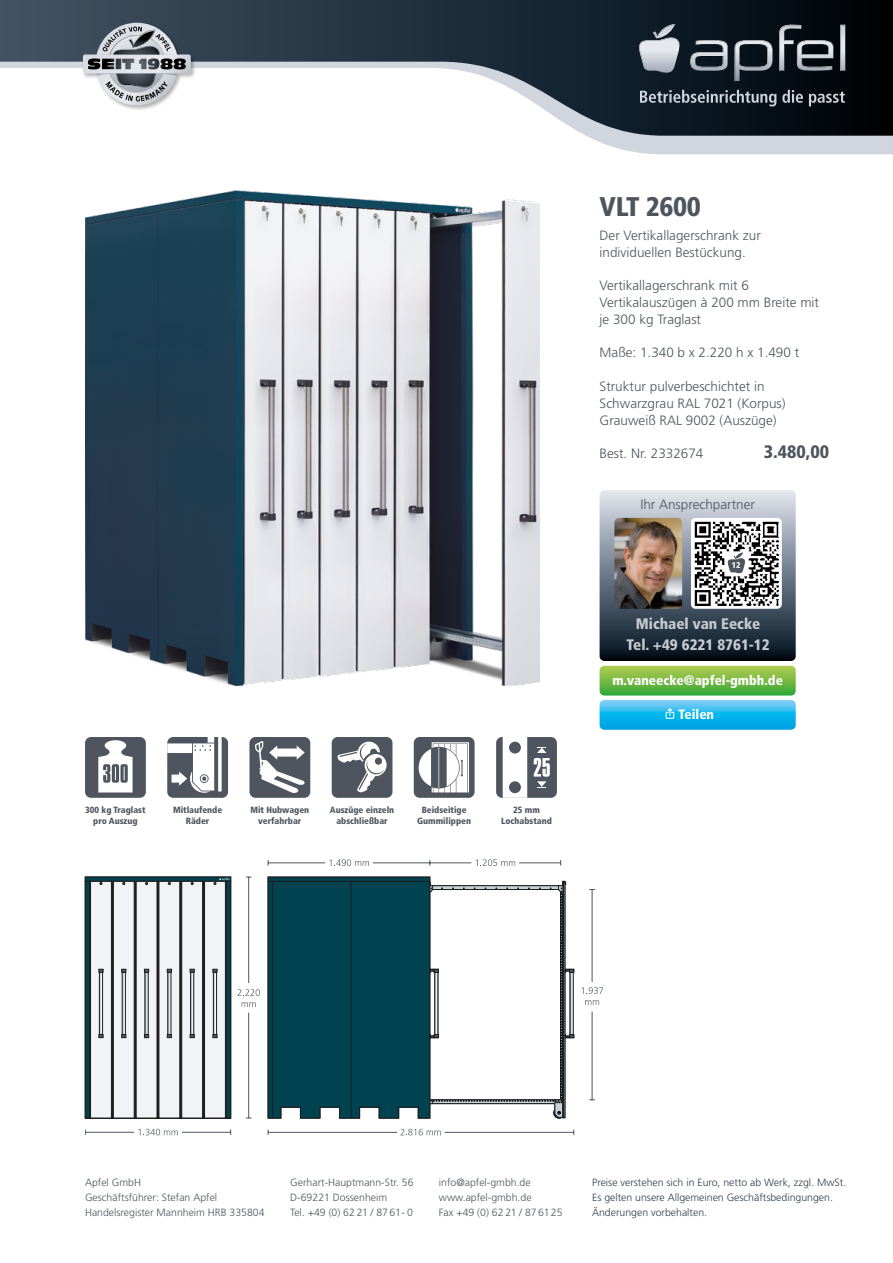
<style>
.page{position:relative;width:893px;height:1263px;background:#fff}
.page>*{position:absolute;margin:0;border:0;box-sizing:border-box;transform-origin:0 0}
.t1{font:900 condensed 27px "Frutiger LT Pro";letter-spacing:-.015em;color:#4e555e}
.t2{font:900 condensed 18px "Frutiger LT Pro";color:#4e555e}
.t3{font:900 condensed 15.15px/20.2px "Frutiger LT Pro";color:#c8ccd2;text-align:center}
.t4{font:300 13.5px/16.8px "Frutiger LT Pro";color:#4e555e}
.t5{font:900 condensed 13.5px "Frutiger LT Pro";color:#fff}
.t6{font:300 10.5px/15px "Frutiger LT Pro";color:#4e555e}
.t7{font:300 10.5px/15px "Frutiger LT Pro";color:#2f3e4d}
.t8{font:900 condensed 9px/10.8px "Frutiger LT Pro";color:#4e555e;text-align:center}
.t9{font:900 condensed 8.4px "Frutiger LT Pro";color:#fff}
</style>
<div class="page">
<svg style="left:587px;top:136px;width:306px;height:18px;background:#d3d8e0"></svg>
<svg style="left:0;top:0;width:893px;height:136px"></svg>
<div style="left:82px;top:22px;width:115px;height:89px;background:#000;opacity:.3"></div>
<svg style="left:83px;top:23px;width:108px;height:82px;background:#989da3"></svg>
<svg style="left:638px;top:24px;width:208px;height:58px;background:#3f474f"></svg>
<svg style="left:640px;top:90px;width:205px;height:16px;background:#434b54"></svg>
<div style="left:85px;top:737px;width:61px;height:61px;background:#4e555e;border-radius:6px"></div>
<svg style="left:98px;top:740px;width:35px;height:52px"></svg>
<div style="left:167px;top:737px;width:61px;height:61px;background:#4e555e;border-radius:6px"></div>
<svg style="left:167px;top:737px;width:55px;height:56px"></svg>
<div style="left:249px;top:737px;width:61px;height:61px;background:#4e555e;border-radius:6px"></div>
<svg style="left:255px;top:741px;width:50px;height:52px"></svg>
<div style="left:332px;top:737px;width:60px;height:61px;background:#4e555e;border-radius:6px"></div>
<svg style="left:338px;top:741px;width:49px;height:51px"></svg>
<div style="left:414px;top:737px;width:61px;height:61px;background:#4e555e;border-radius:6px"></div>
<svg style="left:419px;top:742px;width:50px;height:50px"></svg>
<div style="left:496px;top:737px;width:61px;height:61px;background:#4e555e;border-radius:6px"></div>
<svg style="left:534px;top:747px;width:16px;height:41px"></svg>
<svg style="left:503px;top:737px;width:24px;height:61px"></svg>
<img style="left:85px;top:191px;width:455px;height:495px">
<svg style="left:268px;top:877px;width:306px;height:241px"></svg>
<svg style="left:329px;top:859px;width:40px;height:7px"></svg>
<svg style="left:476px;top:859px;width:39px;height:7px"></svg>
<hr style="left:445px;top:1132px;width:129px;height:1px;background:#4f565e">
<hr style="left:268px;top:862px;width:57px;height:1px;background:#4f565e">
<hr style="left:373px;top:862px;width:57px;height:1px;background:#4f565e">
<hr style="left:430px;top:862px;width:41px;height:1px;background:#4f565e">
<hr style="left:519px;top:862px;width:42px;height:1px;background:#4f565e">
<hr style="left:268px;top:1132px;width:129px;height:1px;background:#4f565e">
<svg style="left:400px;top:1129px;width:41px;height:6px"></svg>
<svg style="left:585px;top:1000px;width:14px;height:5px"></svg>
<svg style="left:582px;top:987px;width:21px;height:7px"></svg>
<hr style="left:592px;top:889px;width:1px;height:93px;background:#4f565e">
<hr style="left:592px;top:1011px;width:1px;height:89px;background:#4f565e">
<div style="left:85px;top:877px;width:146px;height:241px;background:#1d1d1c"></div>
<div style="left:85px;top:877px;width:146px;height:4px;border:1px solid #1d1d1c"></div>
<div style="left:85px;top:881px;width:5px;height:237px;background:#014250"></div>
<div style="left:85px;top:881px;width:5px;height:237px;border:1px solid #1d1d1c"></div>
<svg style="left:227px;top:882px;width:3px;height:236px"></svg>
<div style="left:90px;top:881px;width:21px;height:237px;background:#f2f3f6;border:1px solid #1d1d1c"></div>
<div style="left:204px;top:881px;width:21px;height:237px;background:#f2f3f6;border:1px solid #1d1d1c"></div>
<svg style="left:214px;top:878px;width:15px;height:7px"></svg>
<div style="left:182px;top:881px;width:21px;height:237px;background:#f2f3f6;border:1px solid #1d1d1c"></div>
<div style="left:159px;top:881px;width:21px;height:237px;background:#f2f3f6;border:1px solid #1d1d1c"></div>
<div style="left:136px;top:881px;width:21px;height:237px;background:#f2f3f6"></div>
<div style="left:113px;top:881px;width:21px;height:237px;background:#f2f3f6;border:1px solid #1d1d1c"></div>
<div style="left:99px;top:972px;width:4px;height:62px;border:1px solid #1d1d1c"></div>
<svg style="left:99px;top:969px;width:4px;height:3px"></svg>
<svg style="left:99px;top:1034px;width:4px;height:4px"></svg>
<div style="left:122px;top:972px;width:3px;height:62px;border:1px solid #1d1d1c"></div>
<svg style="left:121px;top:969px;width:5px;height:3px"></svg>
<svg style="left:121px;top:1034px;width:5px;height:4px"></svg>
<svg style="left:144px;top:969px;width:5px;height:3px"></svg>
<svg style="left:144px;top:1034px;width:5px;height:4px"></svg>
<svg style="left:167px;top:969px;width:5px;height:3px"></svg>
<svg style="left:167px;top:1034px;width:5px;height:4px"></svg>
<div style="left:190px;top:972px;width:4px;height:62px;border:1px solid #1d1d1c"></div>
<svg style="left:190px;top:969px;width:4px;height:3px"></svg>
<svg style="left:190px;top:1034px;width:4px;height:4px"></svg>
<div style="left:213px;top:972px;width:4px;height:62px;border:1px solid #1d1d1c"></div>
<svg style="left:213px;top:969px;width:4px;height:3px"></svg>
<svg style="left:213px;top:1034px;width:4px;height:4px"></svg>
<hr style="left:85px;top:1132px;width:49px;height:1px;background:#4f565e">
<hr style="left:182px;top:1132px;width:49px;height:1px;background:#4f565e">
<svg style="left:138px;top:1129px;width:40px;height:6px"></svg>
<hr style="left:248px;top:1012px;width:1px;height:106px;background:#4f565e">
<hr style="left:248px;top:877px;width:1px;height:106px;background:#4f565e">
<svg style="left:242px;top:1002px;width:14px;height:5px"></svg>
<svg style="left:237px;top:989px;width:23px;height:7px"></svg>
<svg style="left:600px;top:490px;width:196px;height:171px;background:#646f7b"></svg>
<img style="left:614px;top:518px;width:68px;height:91px">
<div style="left:691px;top:518px;width:91px;height:91px;background:#fff;border-radius:5px"></div>
<img style="left:694px;top:521px;width:85px;height:85px">
<svg style="left:600px;top:666px;width:196px;height:64px;background:#59bda0"></svg>
<h1 class="t1" style="left:600px;top:190px;width:103px">VLT 2600</h1>
<p class="t4" style="left:600px;top:227px;width:163px">Der Vertikallagerschrank zur individuellen Bestückung.</p>
<p class="t4" style="left:600px;top:277px;width:221px">Vertikallagerschrank mit 6<br>Vertikalauszügen à 200 mm Breite mit je 300 kg Traglast</p>
<p class="t4" style="left:600px;top:344px;width:201px">Maße: 1.340 b x 2.220 h x 1.490 t</p>
<p class="t4" style="left:600px;top:378px;width:188px">Struktur pulverbeschichtet in<br>Schwarzgrau RAL 7021 (Korpus)<br>Grauweiß RAL 9002 (Auszüge)</p>
<p class="t4" style="left:600px;top:445px;width:105px">Best. Nr. 2332674</p>
<h2 class="t2" style="left:764px;top:441px;width:67px">3.480,00</h2>
<p class="t4" style="left:640px;top:496px;width:116px">Ihr Ansprechpartner</p>
<p class="t9" style="left:732px;top:560px;width:10px">12</p>
<p class="t3" style="left:626px;top:614px;width:145px">Michael van Eecke<br>Tel. +49 6221 8761-12</p>
<p class="t8" style="left:85px;top:804px;width:62px">300 kg Traglast pro Auszug</p>
<p class="t8" style="left:173px;top:804px;width:51px">Mitlaufende<br>Räder</p>
<p class="t8" style="left:250px;top:804px;width:60px">Mit Hubwagen verfahrbar</p>
<p class="t8" style="left:330px;top:804px;width:66px">Auszüge einzeln abschließbar</p>
<p class="t8" style="left:417px;top:804px;width:55px">Beidseitige<br>Gummilippen</p>
<p class="t8" style="left:501px;top:804px;width:52px">25 mm<br>Lochabstand</p>
<p class="t5" style="left:612px;top:672px;width:172px">m.vaneecke@apfel-gmbh.de</p>
<p class="t5" style="left:679px;top:706px;width:37px">Teilen</p>
<p class="t6" style="left:85px;top:1174px;width:181px">Apfel GmbH<br>Geschäftsführer: Stefan Apfel<br>Handelsregister Mannheim HRB 335804</p>
<p class="t6" style="left:439px;top:1174px;width:125px">info@apfel-gmbh.de www.apfel-gmbh.de<br>Fax +49 (0) 62 21 / 87 6125</p>
<p class="t7" style="left:592px;top:1174px;width:256px">Preise verstehen sich in Euro, netto ab Werk, zzgl. MwSt.<br>Es gelten unsere Allgemeinen Geschäftsbedingungen.<br>Änderungen vorbehalten.</p>
<p class="t6" style="left:290px;top:1174px;width:125px">Gerhart-Hauptmann-Str. 56<br>D-69221 Dossenheim<br>Tel. +49 (0) 62 21 / 87 61- 0</p>
</div>
